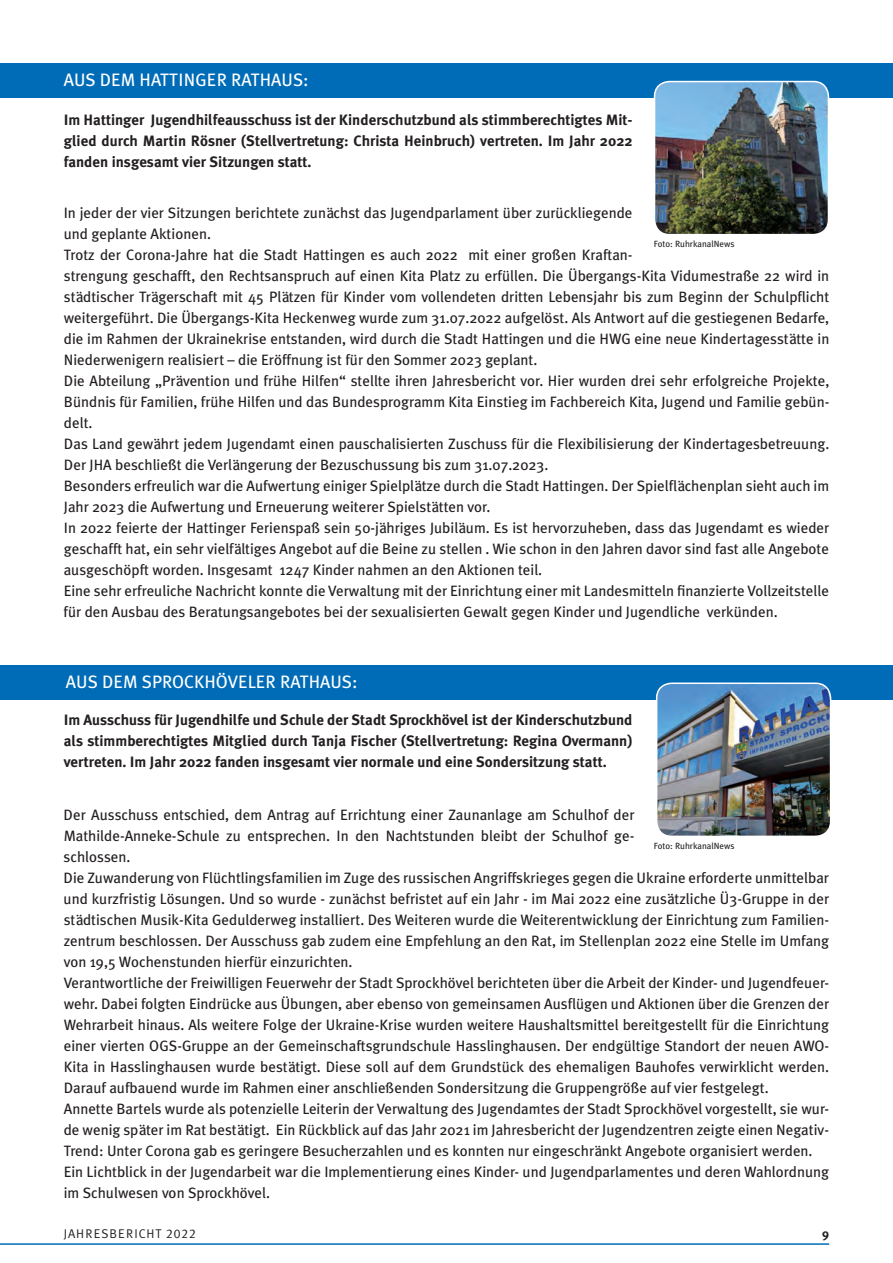
<style>
.page{position:relative;width:893px;height:1263px;background:#fff}
.page>*{position:absolute;margin:0;border:0;box-sizing:border-box;transform-origin:0 0}
.t1{font:18px "Meta Plus";color:#fff}
.t2{font:15px/21px "Meta Plus";color:#231f20}
.t3{font:700 15px/21px "Meta Plus";color:#231f20;text-align:justify}
.t4{font:12.6px "Meta Plus Normal Caps";letter-spacing:.07em;color:#231f20}
.t5{font:700 12.6px "Meta Plus";color:#231f20}
.t6{font:9px "Meta Plus";color:#231f20}
</style>
<div class="page">
<hr style="left:0;top:1243px;width:829px;height:2px;background:#006cb7">
<div style="left:0;top:64px;width:893px;height:34px;background:#006cb7"></div>
<div style="left:0;top:665px;width:893px;height:34px;background:#006cb7"></div>
<img style="left:658px;top:684px;width:173px;height:150px">
<div style="left:656px;top:682px;width:175px;height:155px;border:2px solid #fff;border-radius:15px"></div>
<img style="left:654px;top:82px;width:174px;height:150px">
<div style="left:654px;top:81px;width:175px;height:154px;border:2px solid #fff;border-radius:15px"></div>
<p class="t1" style="left:64px;top:70px;width:13px">Ausdem</p>
<p class="t1" style="left:140px;top:70px;width:41px">Hattinger</p>
<p class="t1" style="left:231px;top:70px;width:40px">Rathaus</p>
<p class="t1" style="left:303px;top:70px;width:7px">:</p>
<p class="t3" style="left:64px;top:110px;width:570px">Im Hattinger Jugendhilfeausschuss ist der Kinderschutzbund als stimmberechtigtes Mit&shy;glied durch Martin Rösner (Stellvertretung: Christa Heinbruch) vertreten. Im Jahr 2022 fanden insgesamt vier Sitzungen statt.</p>
<p class="t2" style="left:64px;top:202px;width:767px">In jeder der vier Sitzungen berichtete zunächst das Jugendparlament über zurückliegende<br>und geplante Aktionen.<br>Trotz der Corona-Jahre hat die Stadt Hattingen es auch 2022 mit einer großen Kraftan-<br>strengung geschafft, den Rechtsanspruch auf einen Kita Platz zu erfüllen. Die Übergangs-Kita Vidumestraße 22 wird in städtischer Trägerschaft mit 45 Plätzen für Kinder vom vollendeten dritten Lebensjahr bis zum Beginn der Schulpflicht weitergeführt. Die Übergangs-Kita Heckenweg wurde zum 31.07.2022 aufgelöst. Als Antwort auf die gestiegenen Bedarfe, die im Rahmen der Ukrainekrise entstanden, wird durch die Stadt Hattingen und die HWG eine neue Kindertagesstätte in Niederwenigern realisiert – die Eröffnung ist für den Sommer 2023 geplant.<br>Die Abteilung „Prävention und frühe Hilfen“ stellte ihren Jahresbericht vor. Hier wurden drei sehr erfolgreiche Projekte, Bündnis für Familien, frühe Hilfen und das Bundesprogramm Kita Einstieg im Fachbereich Kita, Jugend und Familie gebün&shy;delt.<br>Das Land gewährt jedem Jugendamt einen pauschalisierten Zuschuss für die Flexibilisierung der Kindertagesbetreuung.<br>Der JHA beschließt die Verlängerung der Bezuschussung bis zum 31.07.2023.<br>Besonders erfreulich war die Aufwertung einiger Spielplätze durch die Stadt Hattingen. Der Spielflächenplan sieht auch im Jahr 2023 die Aufwertung und Erneuerung weiterer Spielstätten vor.<br>In 2022 feierte der Hattinger Ferienspaß sein 50-jähriges Jubiläum. Es ist hervorzuheben, dass das Jugendamt es wieder geschafft hat, ein sehr vielfältiges Angebot auf die Beine zu stellen . Wie schon in den Jahren davor sind fast alle Angebote ausgeschöpft worden. Insgesamt 1247 Kinder nahmen an den Aktionen teil.<br>Eine sehr erfreuliche Nachricht konnte die Verwaltung mit der Einrichtung einer mit Landesmitteln finanzierte Vollzeitstelle für den Ausbau des Beratungsangebotes bei der sexualisierten Gewalt gegen Kinder und Jugendliche verkünden.</p>
<p class="t6" style="left:654px;top:239px;width:82px">Foto: RuhrkanalNews</p>
<p class="t1" style="left:66px;top:671px;width:13px">Ausdem</p>
<p class="t1" style="left:142px;top:671px;width:96px">Sprockh öveler</p>
<p class="t1" style="left:280px;top:671px;width:40px">Rathaus</p>
<p class="t1" style="left:352px;top:671px;width:7px">:</p>
<p class="t3" style="left:64px;top:709px;width:570px">Im Ausschuss für Jugendhilfe und Schule der Stadt Sprockhövel ist der Kinderschutzbund als stimmberechtigtes Mitglied durch Tanja Fischer (Stellvertretung: Regina Overmann) vertreten. Im Jahr 2022 fanden insgesamt vier normale und eine Sondersitzung statt.</p>
<p class="t2" style="left:64px;top:804px;width:767px">Der Ausschuss entschied, dem Antrag auf Errichtung einer Zaunanlage am Schulhof der<br>Mathilde-Anneke-Schule zu entsprechen. In den Nachtstunden bleibt der Schulhof ge-<br>schlossen.<br>Die Zuwanderung von Flüchtlingsfamilien im Zuge des russischen Angriffskrieges gegen die Ukraine erforderte unmittelbar und kurzfristig Lösungen. Und so wurde - zunächst befristet auf ein Jahr - im Mai 2022 eine zusätzliche Ü3-Gruppe in der städtischen Musik-Kita Gedulderweg installiert. Des Weiteren wurde die Weiterentwicklung der Einrichtung zum Familien&shy;zentrum beschlossen. Der Ausschuss gab zudem eine Empfehlung an den Rat, im Stellenplan 2022 eine Stelle im Umfang von 19,5 Wochenstunden hierfür einzurichten.<br>Verantwortliche der Freiwilligen Feuerwehr der Stadt Sprockhövel berichteten über die Arbeit der Kinder- und Jugendfeuer&shy;wehr. Dabei folgten Eindrücke aus Übungen, aber ebenso von gemeinsamen Ausflügen und Aktionen über die Grenzen der Wehrarbeit hinaus. Als weitere Folge der Ukraine-Krise wurden weitere Haushaltsmittel bereitgestellt für die Einrichtung einer vierten OGS-Gruppe an der Gemeinschaftsgrundschule Hasslinghausen. Der endgültige Standort der neuen AWO-Kita in Hasslinghausen wurde bestätigt. Diese soll auf dem Grundstück des ehemaligen Bauhofes verwirklicht werden.<br>Darauf aufbauend wurde im Rahmen einer anschließenden Sondersitzung die Gruppengröße auf vier festgelegt.<br>Annette Bartels wurde als potenzielle Leiterin der Verwaltung des Jugendamtes der Stadt Sprockhövel vorgestellt, sie wur&shy;de wenig später im Rat bestätigt. Ein Rückblick auf das Jahr 2021 im Jahresbericht der Jugendzentren zeigte einen Negativ-Trend: Unter Corona gab es geringere Besucherzahlen und es konnten nur eingeschränkt Angebote organisiert werden.<br>Ein Lichtblick in der Jugendarbeit war die Implementierung eines Kinder- und Jugendparlamentes und deren Wahlordnung im Schulwesen von Sprockhövel.</p>
<p class="t6" style="left:654px;top:841px;width:82px">Foto: RuhrkanalNews</p>
<p class="t4" style="left:64px;top:1226px;width:134px">JAHRESBERICHT 2022</p>
<p class="t5" style="left:822px;top:1226px;width:9px">9</p>
</div>
